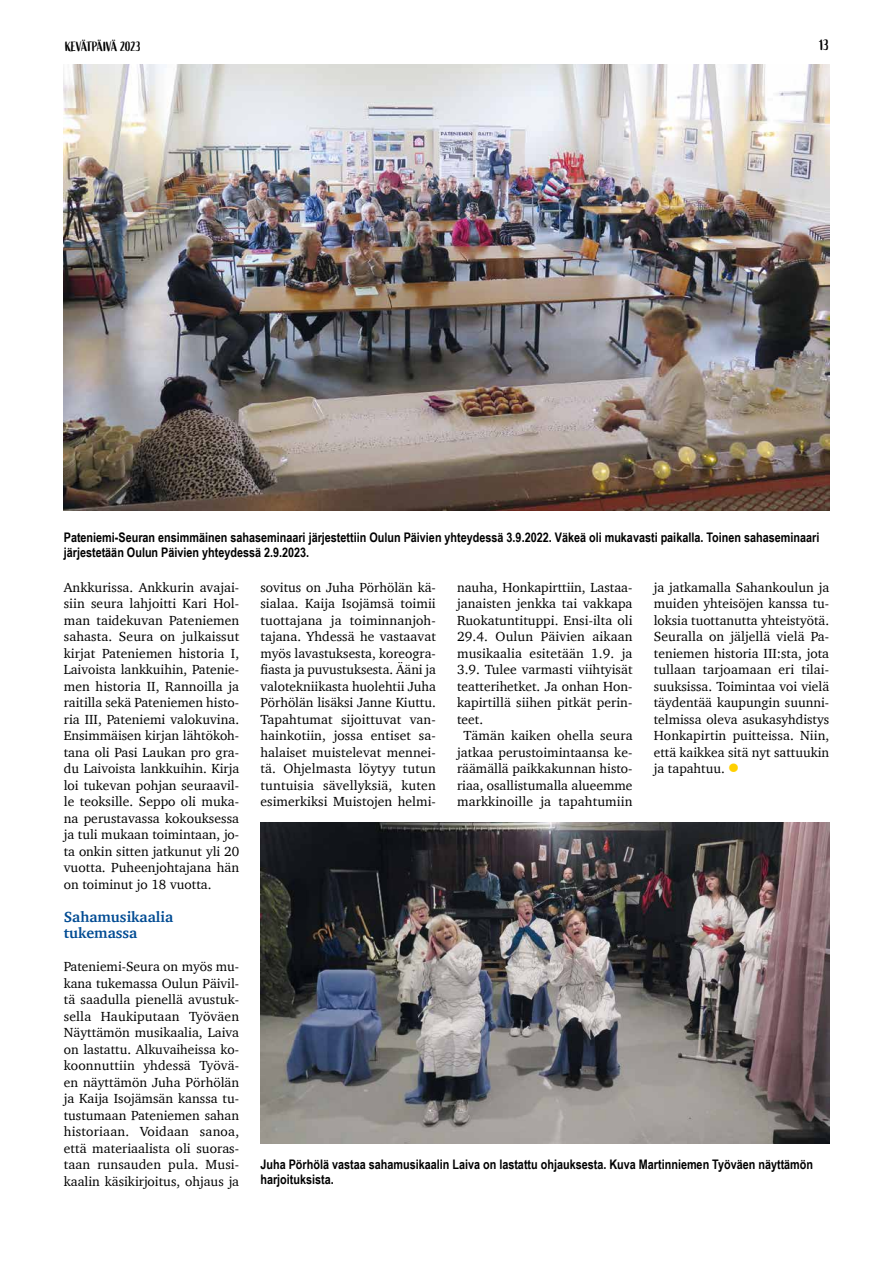
<style>
.page{position:relative;width:893px;height:1263px;background:#fff}
.page>*{position:absolute;margin:0;border:0;box-sizing:border-box;transform-origin:0 0}
.t1{font:30px "Charter";color:#ffd000}
.t2{font:700 15px/16.5px "Charter";color:#004b93}
.t3{font:15px "Active";color:#000}
.t4{font:13.5px/16.5px "Charter";letter-spacing:.005em;color:#000;text-align:justify}
.t5{font:13.5px "Active";letter-spacing:-.015em;color:#000}
.t6{font:700 13.2px/15px "Arial Narrow";color:#000}
</style>
<div class="page">
<img style="left:260px;top:823px;width:569px;height:321px">
<img style="left:64px;top:64px;width:765px;height:447px">
<p class="t5" style="left:65px;top:39px;width:77px">KEVÄTPÄIVÄ 2023</p>
<p class="t3" style="left:819px;top:36px;width:11px">13</p>
<p class="t6" style="left:64px;top:529px;width:757px">Pateniemi-Seuran ensimmäinen sahaseminaari järjestettiin Oulun Päivien yhteydessä 3.9.2022. Väkeä oli mukavasti paikalla. Toinen sahaseminaari järjestetään Oulun Päivien yhteydessä 2.9.2023.</p>
<p class="t4" style="left:260px;top:579px;width:177px">sovitus on Juha Pörhölän kä&shy;sialaa. Kaija Isojämsä toimii tuottajana ja toiminnanjoh&shy;tajana. Yhdessä he vastaavat myös lavastuksesta, koreogra&shy;fiasta ja puvustuksesta. Ääni ja valotekniikasta huolehtii Juha Pörhölän lisäksi Janne Kiuttu.<br>Tapahtumat sijoittuvat van&shy;hainkotiin, jossa entiset sa&shy;halaiset muistelevat mennei&shy;tä. Ohjelmasta löytyy tutun tuntuisia sävellyksiä, kuten esimerkiksi Muistojen helmi-</p>
<p class="t4" style="left:457px;top:579px;width:177px">nauha, Honkapirttiin, Lastaa-</p>
<p class="t4" style="left:64px;top:579px;width:177px">Ankkurissa. Ankkurin avajai&shy;siin seura lahjoitti Kari Hol&shy;man taidekuvan Pateniemen sahasta. Seura on julkaissut kirjat Pateniemen historia I, Laivoista lankkuihin, Patenie&shy;men historia II, Rannoilla ja raitilla sekä Pateniemen histo&shy;ria III, Pateniemi valokuvina.<br>Ensimmäisen kirjan lähtökoh&shy;tana oli Pasi Laukan pro gra&shy;du Laivoista lankkuihin. Kirja loi tukevan pohjan seuraavil&shy;le teoksille. Seppo oli muka&shy;na perustavassa kokouksessa ja tuli mukaan toimintaan, jo&shy;ta onkin sitten jatkunut yli 20 vuotta. Puheenjohtajana hän on toiminut jo 18 vuotta.</p>
<p class="t2" style="left:64px;top:908px;width:111px">Sahamusikaalia tukemassa</p>
<p class="t4" style="left:64px;top:958px;width:177px">Pateniemi-Seura on myös mu&shy;kana tukemassa Oulun Päivil&shy;tä saadulla pienellä avustuk&shy;sella Haukiputaan Työväen Näyttämön musikaalia, Laiva on lastattu. Alkuvaiheissa ko&shy;koonnuttiin yhdessä Työvä&shy;en näyttämön Juha Pörhölän ja Kaija Isojämsän kanssa tu&shy;tustumaan Pateniemen sahan historiaan. Voidaan sanoa, että materiaalista oli suoras&shy;taan runsauden pula. Musi&shy;kaalin käsikirjoitus, ohjaus ja</p>
<p class="t4" style="left:654px;top:579px;width:177px">ja jatkamalla Sahankoulun ja muiden yhteisöjen kanssa tu&shy;loksia tuottanutta yhteistyötä.<br>Seuralla on jäljellä vielä Pa&shy;teniemen historia III:sta, jota tullaan tarjoamaan eri tilai&shy;suuksissa. Toimintaa voi vielä täydentää kaupungin suunni&shy;telmissa oleva asukasyhdistys Honkapirtin puitteissa. Niin, että kaikkea sitä nyt sattuukin ja tapahtuu.</p>
<p class="t4" style="left:457px;top:595px;width:177px">janaisten jenkka tai vakkapa</p>
<p class="t4" style="left:457px;top:612px;width:177px">Ruokatuntituppi. Ensi-ilta oli</p>
<p class="t4" style="left:457px;top:628px;width:177px">29.4. Oulun Päivien aikaan</p>
<p class="t4" style="left:457px;top:645px;width:177px">musikaalia esitetään 1.9. ja</p>
<p class="t4" style="left:457px;top:661px;width:177px">3.9. Tulee varmasti viihtyisät</p>
<p class="t4" style="left:457px;top:678px;width:177px">teatterihetket. Ja onhan Hon-</p>
<p class="t4" style="left:457px;top:694px;width:177px">kapirtillä siihen pitkät perin-</p>
<p class="t4" style="left:457px;top:711px;width:28px">teet.</p>
<p class="t4" style="left:463px;top:727px;width:171px">Tämän kaiken ohella seura</p>
<p class="t4" style="left:457px;top:744px;width:177px">jatkaa perustoimintaansa ke-</p>
<p class="t4" style="left:457px;top:760px;width:177px">räämällä paikkakunnan histo-</p>
<p class="t4" style="left:457px;top:777px;width:177px">riaa, osallistumalla alueemme</p>
<p class="t4" style="left:457px;top:793px;width:177px">markkinoille ja tapahtumiin</p>
<h1 class="t1" style="left:725px;top:743px;width:19px">•</h1>
<p class="t6" style="left:260px;top:1156px;width:554px">Juha Pörhölä vastaa sahamusikaalin Laiva on lastattu ohjauksesta. Kuva Martinniemen Työväen näyttämön harjoituksista.</p>
</div>
